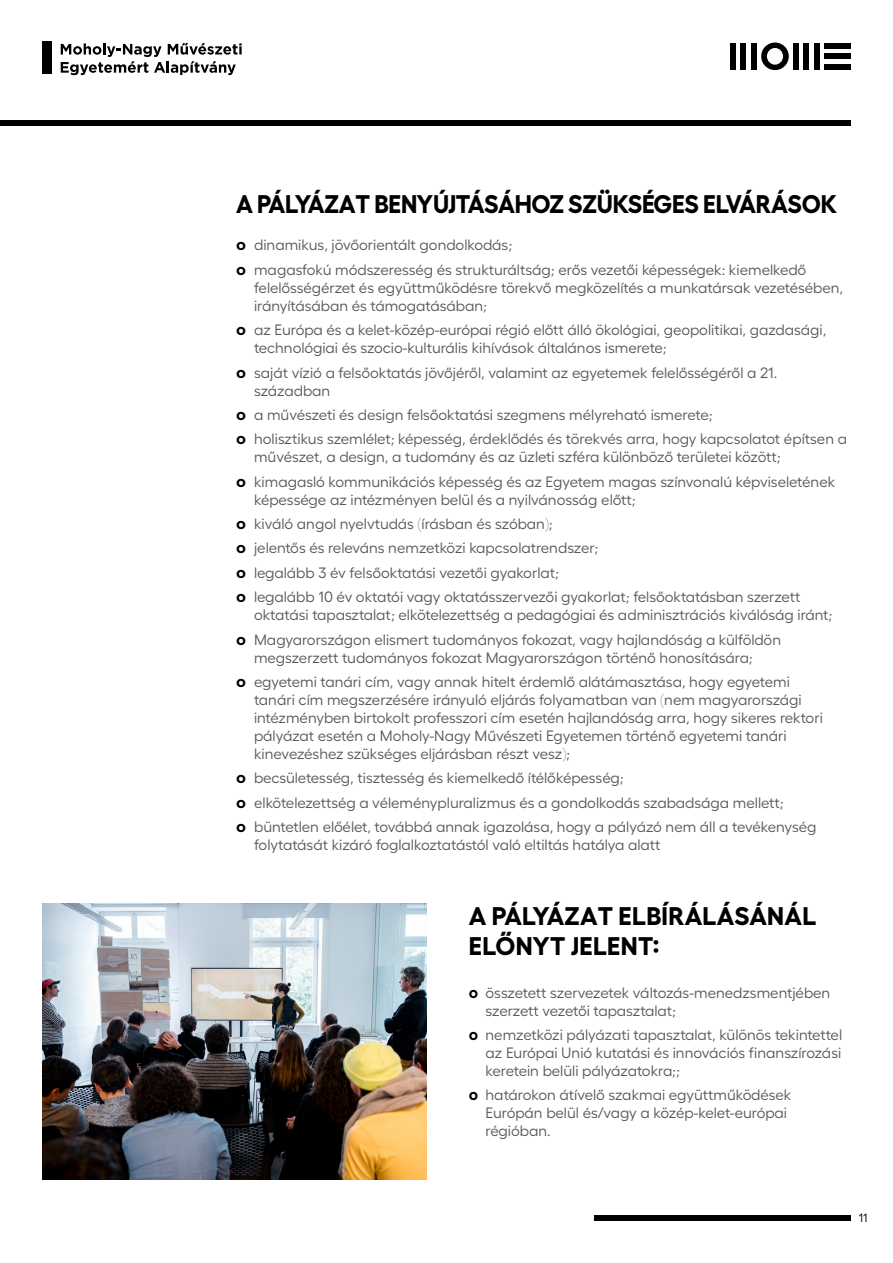
<style>
.page{position:relative;width:893px;height:1263px;background:#fff}
.page>*{position:absolute;margin:0;border:0;box-sizing:border-box;transform-origin:0 0}
.t1{font:700 25.5px "Fellix";letter-spacing:-.01em;color:#000;scale:.96 1}
.t2{font:700 25.5px/30.6px "Fellix";letter-spacing:.01em;color:#000}
.t3{font:15px/24.3px "Fellix";color:#58595b}
.t4{font:12px "Fellix";color:#000}
.s1{font-family:"Gotham";font-weight:700;color:#000}
</style>
<div class="page">
<div style="left:594px;top:1215px;width:256px;height:5px;background:#000"></div>
<div style="left:824px;top:64px;width:26px;height:5px;background:#000"></div>
<div style="left:730px;top:43px;width:6px;height:26px;background:#000"></div>
<div style="left:751px;top:43px;width:5px;height:26px;background:#000"></div>
<div style="left:741px;top:43px;width:5px;height:26px;background:#000"></div>
<div style="left:793px;top:43px;width:6px;height:26px;background:#000"></div>
<div style="left:814px;top:43px;width:5px;height:26px;background:#000"></div>
<div style="left:803px;top:43px;width:6px;height:26px;background:#000"></div>
<div style="left:824px;top:54px;width:26px;height:5px;background:#000"></div>
<div style="left:824px;top:43px;width:26px;height:6px;background:#000"></div>
<svg style="left:761px;top:43px;width:28px;height:27px"></svg>
<div style="left:0;top:120px;width:850px;height:6px;background:#000"></div>
<svg style="left:61px;top:43px;width:181px;height:32px"></svg>
<div style="left:43px;top:42px;width:9px;height:32px;background:#000"></div>
<img style="left:43px;top:903px;width:383px;height:277px">
<h1 class="t1" style="left:236px;top:183px;width:628px">A PÁLYÁZAT BENYÚJTÁSÁHOZ SZÜKSÉGES ELVÁRÁSOK</h1>
<p class="t3" style="left:236px;top:231px;width:572px"><span class="s1">o</span> dinamikus, jövőorientált gondolkodás;<br><span class="s1">o</span> magasfokú módszeresség és strukturáltság; erős vezetői képességek: kiemelkedő</p>
<p class="t3" style="left:254px;top:277px;width:591px;line-height:18px">felelősségérzet és együttműködésre törekvő megközelítés a munkatársak vezetésében, irányításában és támogatásában;</p>
<p class="t3" style="left:254px;top:319px;width:574px;line-height:18px;text-indent:-18px"><span class="s1">o</span> az Európa és a kelet-közép-európai régió előtt álló ökológiai, geopolitikai, gazdasági, technológiai és szocio-kulturális kihívások általános ismerete;</p>
<p class="t3" style="left:254px;top:362px;width:525px;line-height:18px;text-indent:-18px"><span class="s1">o</span> saját vízió a felsőoktatás jövőjéről, valamint az egyetemek felelősségéről a 21. században</p>
<p class="t3" style="left:236px;top:401px;width:613px"><span class="s1">o</span> a művészeti és design felsőoktatási szegmens mélyreható ismerete;<br><span class="s1">o</span> holisztikus szemlélet; képesség, érdeklődés és törekvés arra, hogy kapcsolatot építsen a</p>
<p class="t3" style="left:236px;top:443px;width:601px;text-indent:18px">művészet, a design, a tudomány és az üzleti szféra különböző területei között;<br><span class="s1">o</span> kimagasló kommunikációs képesség és az Egyetem magas színvonalú képviseletének</p>
<p class="t3" style="left:236px;top:486px;width:566px;text-indent:18px">képessége az intézményen belül és a nyilvánosság előtt;<br><span class="s1">o</span> kiváló angol nyelvtudás (írásban és szóban);<br><span class="s1">o</span> jelentős és releváns nemzetközi kapcsolatrendszer;<br><span class="s1">o</span> legalább 3 év felsőoktatási vezetői gyakorlat;<br><span class="s1">o</span> legalább 10 év oktatói vagy oktatásszervezői gyakorlat; felsőoktatásban szerzett</p>
<p class="t3" style="left:236px;top:601px;width:598px;text-indent:18px">oktatási tapasztalat; elkötelezettség a pedagógiai és adminisztrációs kiválóság iránt; <span class="s1">o</span> Magyarországon elismert tudományos fokozat, vagy hajlandóság a külföldön</p>
<p class="t3" style="left:236px;top:644px;width:555px;text-indent:18px">megszerzett tudományos fokozat Magyarországon történő honosítására;<br><span class="s1">o</span> egyetemi tanári cím, vagy annak hitelt érdemlő alátámasztása, hogy egyetemi</p>
<p class="t3" style="left:254px;top:689px;width:570px;line-height:18px">tanári cím megszerzésére irányuló eljárás folyamatban van (nem magyarországi intézményben birtokolt professzori cím esetén hajlandóság arra, hogy sikeres rektori pályázat esetén a Moholy-Nagy Művészeti Egyetemen történő egyetemi tanári kinevezéshez szükséges eljárásban részt vesz);</p>
<p class="t3" style="left:236px;top:764px;width:582px"><span class="s1">o</span> becsületesség, tisztesség és kiemelkedő ítélőképesség;<br><span class="s1">o</span> elkötelezettség a véleménypluralizmus és a gondolkodás szabadsága mellett;<br><span class="s1">o</span> büntetlen előélet, továbbá annak igazolása, hogy a pályázó nem áll a tevékenység</p>
<p class="t3" style="left:254px;top:831px;width:408px">folytatását kizáró foglalkoztatástól való eltiltás hatálya alatt</p>
<h1 class="t2" style="left:469px;top:897px;width:349px">A PÁLYÁZAT ELBÍRÁLÁSÁNÁL<br>ELŐNYT JELENT:</h1>
<p class="t3" style="left:486px;top:982px;width:346px;line-height:18px;text-indent:-17px"><span class="s1">o</span> összetett szervezetek változás-menedzsmentjében szerzett vezetői tapasztalat;</p>
<p class="t3" style="left:486px;top:1024px;width:358px;line-height:18px;text-align:justify;text-indent:-17px"><span class="s1">o</span> nemzetközi pályázati tapasztalat, különös tekintettel az Európai Unió kutatási és innovációs finanszírozási keretein belüli pályázatokra;;</p>
<p class="t3" style="left:486px;top:1085px;width:307px;line-height:18px;text-indent:-17px"><span class="s1">o</span> határokon átívelő szakmai együttműködések<br>Európán belül és/vagy a közép-kelet-európai régióban.</p>
<p class="t4" style="left:859px;top:1208px;width:10px">11</p>
</div>
